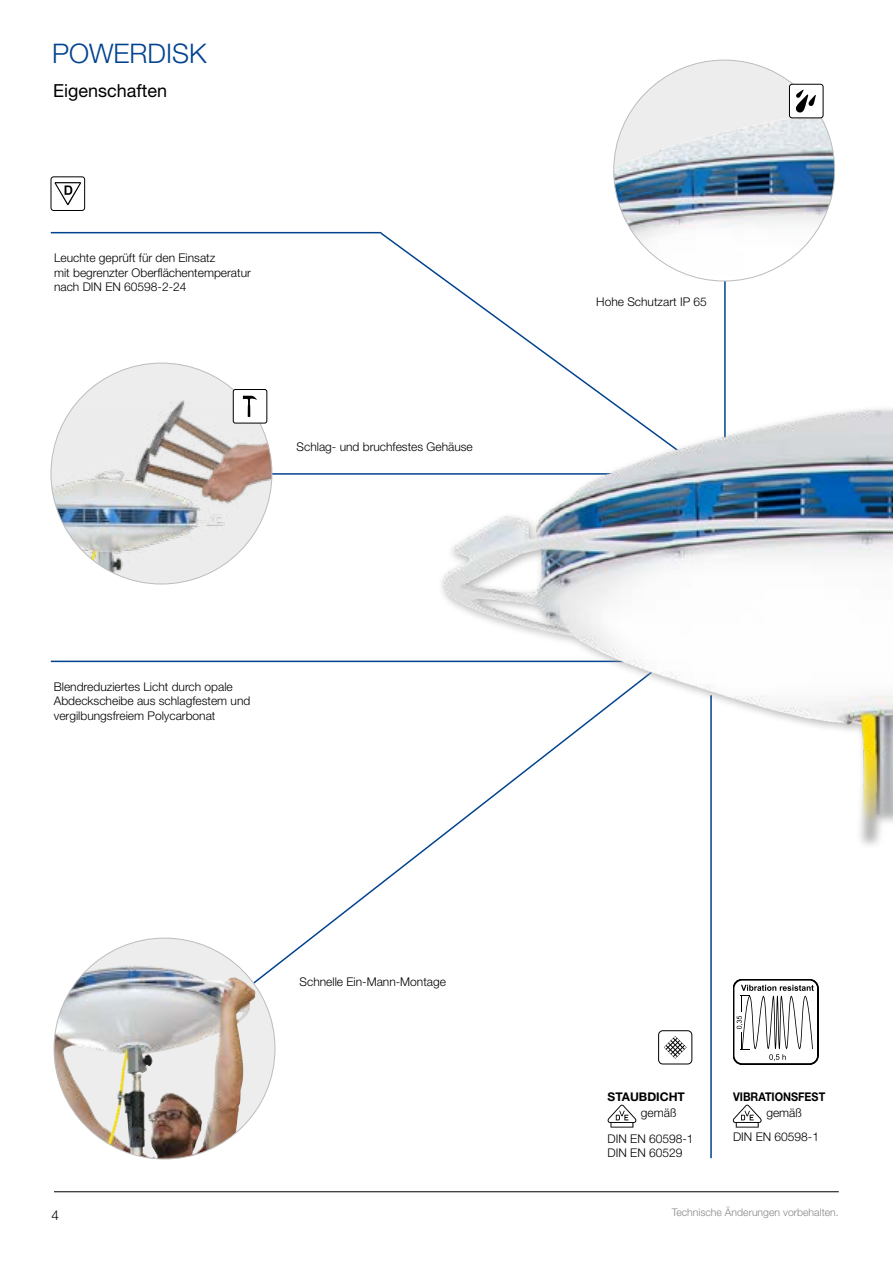
<style>
.page{position:relative;width:893px;height:1263px;background:#fff}
.page>*{position:absolute;margin:0;border:0;box-sizing:border-box;transform-origin:0 0}
.t1{font:300 27px "Helvetica Neue LT Pro";color:#01438f}
.t2{font:18px "Helvetica Neue LT Pro";color:#000}
.t3{font:300 13.5px "Helvetica Neue LT Pro";color:#000}
.t4{font:300 12px/14.4px "Helvetica Neue LT Pro";color:#000}
.t5{font:700 12px "Helvetica Neue LT Pro";color:#000;scale:.9 1}
.t6{font:700 12px "Helvetica Neue LT Pro";color:#000}
.t7{font:300 10.5px "Helvetica Neue LT Pro";color:#878787}
</style>
<div class="page">
<hr style="left:54px;top:1191px;width:785px;height:1px;background:#000">
<hr style="left:51px;top:661px;width:574px;height:1px;background:#01438f">
<svg style="left:379px;top:231px;width:238px;height:174px"></svg>
<hr style="left:724px;top:262px;width:2px;height:177px;background:#01438f">
<hr style="left:268px;top:473px;width:357px;height:2px;background:#01438f">
<svg style="left:252px;top:662px;width:185px;height:321px"></svg>
<div style="left:614px;top:60px;width:221px;height:221px;background:#ededed;border-radius:50%"></div>
<img style="left:614px;top:115px;width:221px;height:166px">
<div style="left:789px;top:84px;width:34px;height:34px;background:#fff;border-radius:3px"></div>
<svg style="left:796px;top:90px;width:20px;height:23px"></svg>
<div style="left:789px;top:84px;width:34px;height:34px;border:1px solid #000;border-radius:3px"></div>
<div style="left:51px;top:363px;width:221px;height:221px;background:#ededed;border-radius:50%"></div>
<img style="left:51px;top:400px;width:221px;height:182px">
<div style="left:233px;top:389px;width:34px;height:34px;background:#fff;border-radius:2px"></div>
<svg style="left:243px;top:396px;width:14px;height:21px"></svg>
<div style="left:233px;top:389px;width:34px;height:34px;border:1px solid #000;border-radius:2px"></div>
<div style="left:54px;top:938px;width:221px;height:221px;background:#ededed;border-radius:50%"></div>
<img style="left:54px;top:966px;width:201px;height:193px">
<hr style="left:51px;top:232px;width:330px;height:1px;background:#01438f">
<svg style="left:54px;top:182px;width:27px;height:23px"></svg>
<div style="left:51px;top:177px;width:34px;height:34px;border:1px solid #000;border-radius:3px"></div>
<div style="left:437px;top:405px;width:456px;height:444px;background:#9d9d9c;opacity:.75"></div>
<img style="left:455px;top:410px;width:434px;height:135px">
<hr style="left:710px;top:695px;width:2px;height:463px;background:#01438f">
<div style="left:658px;top:1030px;width:34px;height:34px;border:1px solid #000;border-radius:4px"></div>
<svg style="left:664px;top:1036px;width:23px;height:23px"></svg>
<svg style="left:733px;top:979px;width:85px;height:85px"></svg>
<svg style="left:608px;top:1105px;width:28px;height:22px"></svg>
<svg style="left:733px;top:1105px;width:29px;height:22px"></svg>
<h1 class="t1" style="left:52px;top:37px;width:156px">POWERDISK</h1>
<h2 class="t2" style="left:53px;top:79px;width:116px">Eigenschaften</h2>
<p class="t4" style="left:54px;top:251px;width:198px">Leuchte geprüft für den Einsatz<br>mit begrenzter Oberflächentemperatur nach DIN EN 60598-2-24</p>
<p class="t4" style="left:297px;top:439px;width:178px">Schlag- und bruchfestes Gehäuse</p>
<p class="t4" style="left:54px;top:679px;width:198px">Blendreduziertes Licht durch opale<br>Abdeckscheibe aus schlagfestem und vergilbungsfreiem Polycarbonat</p>
<p class="t3" style="left:52px;top:1207px;width:9px">4</p>
<p class="t4" style="left:300px;top:974px;width:148px">Schnelle Ein-Mann-Montage</p>
<p class="t4" style="left:596px;top:295px;width:112px">Hohe Schutzart IP 65</p>
<p class="t6" style="left:608px;top:1089px;width:79px">STAUBDICHT</p>
<p class="t4" style="left:608px;top:1100px;width:88px;line-height:25.5px;text-indent:33px">gemäß<br>DIN EN 60598-1</p>
<p class="t4" style="left:608px;top:1145px;width:76px">DIN EN 60529</p>
<p class="t5" style="left:733px;top:1089px;width:104px">VIBRATIONSFEST</p>
<p class="t4" style="left:733px;top:1100px;width:88px;line-height:24px;text-indent:33px">gemäß<br>DIN EN 60598-1</p>
<p class="t7" style="left:672px;top:1205px;width:169px">Technische Änderungen vorbehalten.</p>
</div>
